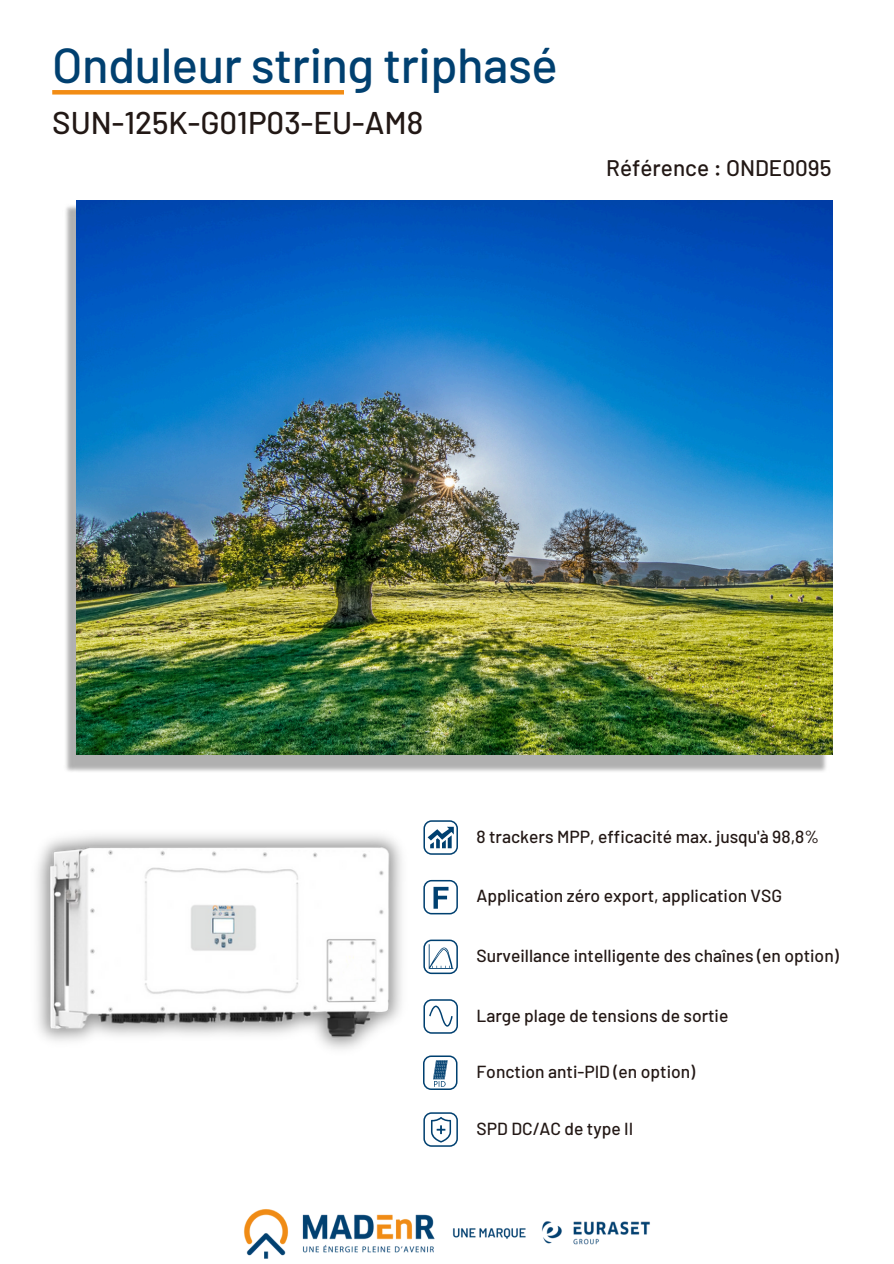
<style>
.page{position:relative;width:894px;height:1264px;background:#fff}
.page>*{position:absolute;margin:0;border:0;box-sizing:border-box;transform-origin:0 0}
.t1{font:500 48.9px "Barlow";letter-spacing:-.01em;color:#004070}
.t2{font:500 31.35px "Barlow";color:#221815}
.t3{font:500 22.5px "Barlow";color:#221815}
.t4{font:500 17.4px "Barlow";color:#231815}
</style>
<div class="page">
<div style="left:52px;top:90px;width:292px;height:5px;background:#f28c14"></div>
<img style="left:65px;top:202px;width:764px;height:570px">
<img style="left:77px;top:200px;width:754px;height:554px">
<img style="left:243px;top:1209px;width:407px;height:50px">
<img style="left:37px;top:835px;width:416px;height:214px">
<svg style="left:423px;top:1055px;width:34px;height:34px"></svg>
<svg style="left:423px;top:999px;width:35px;height:34px"></svg>
<svg style="left:423px;top:939px;width:35px;height:35px"></svg>
<svg style="left:423px;top:879px;width:35px;height:35px"></svg>
<svg style="left:423px;top:820px;width:35px;height:34px"></svg>
<svg style="left:423px;top:1112px;width:35px;height:34px"></svg>
<p class="t1" style="left:52px;top:35px;width:507px">Onduleur string triphasé</p>
<p class="t2" style="left:52px;top:103px;width:372px">SUN-125K-G01P03-EU-AM8</p>
<p class="t3" style="left:606px;top:154px;width:227px">Référence : ONDE0095</p>
<p class="t4" style="left:476px;top:825px;width:344px">8 trackers MPP, efficacité max. jusqu'à 98,8%</p>
<p class="t4" style="left:476px;top:885px;width:307px">Application zéro export, application VSG</p>
<p class="t4" style="left:476px;top:944px;width:364px">Surveillance intelligente des chaînes (en option)</p>
<p class="t4" style="left:476px;top:1004px;width:253px">Large plage de tensions de sortie</p>
<p class="t4" style="left:476px;top:1060px;width:220px">Fonction anti-PID (en option)</p>
<p class="t4" style="left:476px;top:1117px;width:158px">SPD DC/AC de type II</p>
</div>
